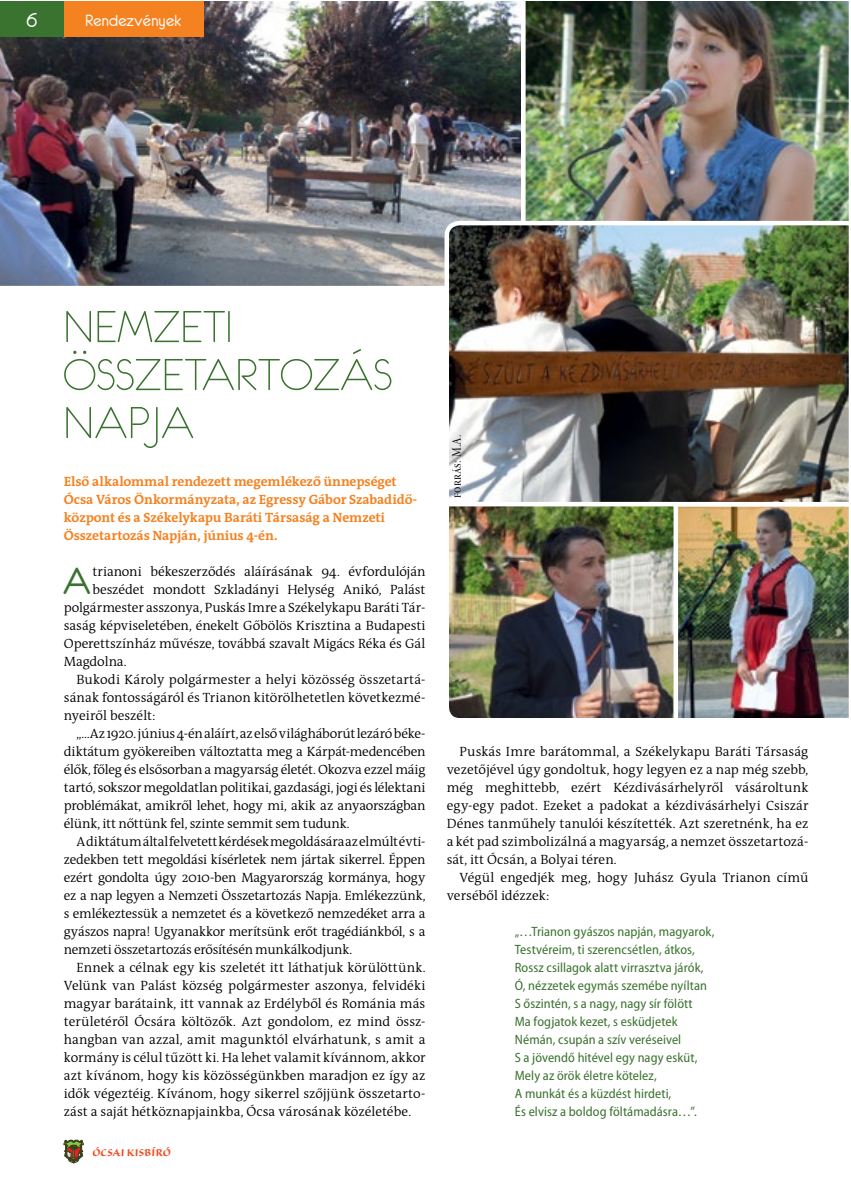
<style>
.page{position:relative;width:851px;height:1191px;background:#fff}
.page>*{position:absolute;margin:0;border:0;box-sizing:border-box;transform-origin:0 0}
.t1{font:51px/48px "Eurofurencelight";color:#3a722f}
.t2{font:42.3px "Eurofurenceregular";color:#3a722f}
.t3{font:22.5px "Eurofurenceregular";color:#fff}
.t4{font:18px "Eurofurenceregular";color:#fff}
.t5{font:13.5px/18px "The Antiqua Sem Lig";letter-spacing:-.005em;color:#000;text-align:justify}
.t6{font:semi-condensed 13.5px/18px "Myriad Pro";letter-spacing:.005em;color:#3a722f}
.t7{font:13.5px/18px "The Antiqua Reg";letter-spacing:-.005em;color:#f58220}
.t8{font:13.5px "Minion Pro Cn Disp";letter-spacing:.015em;color:#000}
.t9{font:700 13.05px "Sanvito Pro";letter-spacing:.005em;color:#f04e23}
</style>
<div class="page">
<svg style="left:63px;top:1140px;width:21px;height:23px"></svg>
<img style="left:0;top:1px;width:521px;height:285px">
<div style="left:0;top:1px;width:63px;height:35px;background:#3a722f"></div>
<div style="left:65px;top:1px;width:139px;height:35px;background:#f58220"></div>
<img style="left:525px;top:1px;width:324px;height:218px">
<img style="left:680px;top:509px;width:169px;height:209px">
<img style="left:442px;top:219px;width:407px;height:290px">
<img style="left:442px;top:500px;width:238px;height:218px">
<h3 class="t3" style="left:26px;top:9px;width:12px">6</h3>
<h3 class="t4" style="left:85px;top:12px;width:98px">rendezvények</h3>
<h1 class="t1" style="left:63px;top:302px;width:331px">NEMZETI<br>ÖSSZETARTOZÁS<br>NAPJA</h1>
<p class="t7" style="left:64px;top:473px;width:354px">Első alkalommal rendezett megemlékező ünnepséget Ócsa Város Önkormányzata, az Egressy Gábor Szabadidő&shy;központ és a Székelykapu Baráti Társaság a Nemzeti Összetartozás Napján, június 4-én.</p>
<h2 class="t2" style="left:63px;top:560px;width:29px">a</h2>
<p class="t5" style="left:92px;top:563px;width:334px">trianoni békeszerződés aláírásának 94. évfordulóján</p>
<p class="t5" style="left:92px;top:581px;width:334px">beszédet mondott Szkladányi Helység Anikó, Palást</p>
<p class="t5" style="left:64px;top:599px;width:363px">polgármester asszonya, Puskás Imre a Székelykapu Baráti Tár -</p>
<p class="t5" style="left:64px;top:617px;width:363px">saság képviseletében, énekelt Gőbölös Krisztina a Budapesti</p>
<p class="t5" style="left:64px;top:635px;width:363px">Operettszínház művésze, továbbá szavalt Migács Réka és Gál</p>
<p class="t5" style="left:64px;top:653px;width:64px">Magdolna.</p>
<p class="t5" style="left:77px;top:671px;width:350px">Bukodi Károly polgármester a helyi közösség összetartá-</p>
<p class="t5" style="left:64px;top:689px;width:363px">sának fontosságáról és Trianon kitörölhetetlen következmé-</p>
<p class="t5" style="left:64px;top:707px;width:93px">nyeiről beszélt:</p>
<p class="t5" style="left:77px;top:725px;width:350px">„…Az 1920. június 4-én aláírt, az első világháborút lezáró béke-</p>
<p class="t5" style="left:64px;top:743px;width:363px">diktátum gyökereiben változtatta meg a Kárpát-medencében</p>
<p class="t5" style="left:64px;top:761px;width:363px">élők, főleg és elsősorban a magyarság életét. Okozva ezzel máig</p>
<p class="t5" style="left:64px;top:779px;width:363px">tartó, sokszor megoldatlan politikai, gazdasági, jogi és lélektani</p>
<p class="t5" style="left:64px;top:797px;width:363px">problémákat, amikről lehet, hogy mi, akik az anyaországban</p>
<p class="t5" style="left:64px;top:815px;width:287px">élünk, itt nőttünk fel, szinte semmit sem tudunk.</p>
<p class="t5" style="left:77px;top:833px;width:350px">A diktátum által felvetett kérdések megoldására az elmúlt évti-</p>
<p class="t5" style="left:64px;top:851px;width:363px">zedekben tett megoldási kísérletek nem jártak sikerrel. Éppen</p>
<p class="t5" style="left:64px;top:869px;width:363px">ezért gondolta úgy 2010-ben Magyarország kormánya, hogy</p>
<p class="t5" style="left:64px;top:887px;width:363px">ez a nap legyen a Nemzeti Összetartozás Napja. Emlékezzünk,</p>
<p class="t5" style="left:64px;top:905px;width:363px">s emlékeztessük a nemzetet és a következő nemzedéket arra a</p>
<p class="t5" style="left:64px;top:923px;width:363px">gyászos napra! Ugyanakkor merítsünk erőt tragédiánkból, s a</p>
<p class="t5" style="left:64px;top:941px;width:290px">nemzeti összetartozás erősítésén munkálkodjunk.</p>
<p class="t5" style="left:77px;top:959px;width:350px">Ennek a célnak egy kis szeletét itt láthatjuk körülöttünk.</p>
<p class="t5" style="left:64px;top:977px;width:363px">Velünk van Palást község polgármester aszonya, felvidéki</p>
<p class="t5" style="left:64px;top:995px;width:363px">magyar barátaink, itt vannak az Erdélyből és Románia más</p>
<p class="t5" style="left:64px;top:1013px;width:363px">területéről Ócsára költözők. Azt gondolom, ez mind össz-</p>
<p class="t5" style="left:64px;top:1031px;width:363px">hangban van azzal, amit magunktól elvárhatunk, s amit a</p>
<p class="t5" style="left:64px;top:1049px;width:363px">kormány is célul tűzött ki. Ha lehet valamit kívánnom, akkor</p>
<p class="t5" style="left:64px;top:1067px;width:363px">azt kívánom, hogy kis közösségünkben maradjon ez így az</p>
<p class="t5" style="left:64px;top:1085px;width:363px">idők végeztéig. Kívánom, hogy sikerrel szőjjünk összetarto-</p>
<p class="t5" style="left:64px;top:1103px;width:349px">zást a saját hétköznapjainkba, Ócsa városának közéletébe.</p>
<p class="t9" style="left:92px;top:1145px;width:80px">ÓCSAI KISBÍRÓ</p>
<p class="t8" style="left:448px;top:498px;width:65px;rotate:-90deg">forrás: M.A.</p>
<p class="t5" style="left:446px;top:743px;width:363px;text-indent:13px">Puskás Imre barátommal, a Székelykapu Baráti Társaság vezetőjével úgy gondoltuk, hogy legyen ez a nap még szebb, még meghittebb, ezért Kézdivásárhelyről vásároltunk egy-egy padot. Ezeket a padokat a kézdivásárhelyi Csiszár Dénes tanműhely tanulói készítették. Azt szeretnénk, ha ez a két pad szimbolizálná a magyarság, a nemzet összetartozá&shy;sát, itt Ócsán, a Bolyai téren.</p>
<p class="t5" style="left:446px;top:869px;width:363px;text-indent:13px">Végül engedjék meg, hogy Juhász Gyula Trianon című verséből idézzek:</p>
<p class="t6" style="left:514px;top:923px;width:201px">„…Trianon gyászos napján, magyarok, Testvéreim, ti szerencsétlen, átkos, Rossz csillagok alatt virrasztva járók, Ó, nézzetek egymás szemébe nyíltan S őszintén, s a nagy, nagy sír fölött<br>Ma fogjatok kezet, s esküdjetek Némán, csupán a szív veréseivel<br>S a jövendő hitével egy nagy esküt, Mely az örök életre kötelez,<br>A munkát és a küzdést hirdeti,<br>És elvisz a boldog föltámadásra…”.</p>
</div>
